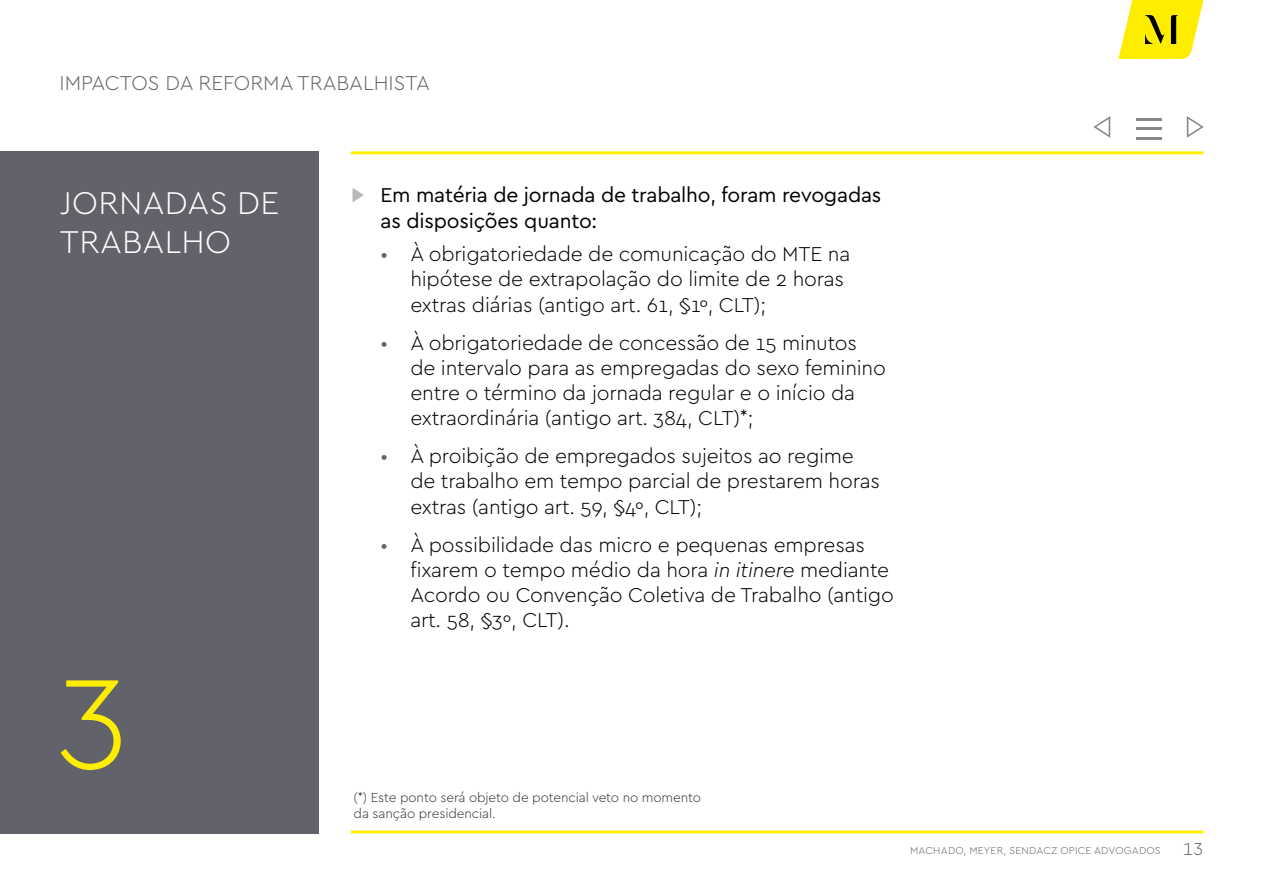
<style>
.page{position:relative;width:1263px;height:893px;background:#fff}
.page>*{position:absolute;margin:0;border:0;box-sizing:border-box;transform-origin:0 0}
.t1{font:300 135px "Cera";color:#ffed00}
.t2{font:300 33px/39.6px "Cera";letter-spacing:.01em;color:#fff}
.t3{font:300 21px/25.2px "Cera";letter-spacing:-.01em;color:#000}
.t4{font:21px/25.2px "Cera";letter-spacing:-.01em;color:#000}
.t5{font:300 21px "Cera";color:#62636a}
.t6{font:300 18px "Cera";color:#62636a}
.t7{font:300 13.5px/16.2px "Cera";letter-spacing:-.01em;color:#30343c}
.t8{font:300 10.5px "Cera";letter-spacing:.02em;color:#62636a}
.s1{color:#b8bab9}
.s2{color:#62636a}
.s3{font-style:italic}
</style>
<div class="page">
<div style="left:0;top:151px;width:319px;height:682px;background:#62636a"></div>
<hr style="left:351px;top:151px;width:852px;height:3px;background:#ffed00">
<hr style="left:351px;top:830px;width:852px;height:3px;background:#ffed00">
<svg style="left:1136px;top:118px;width:26px;height:22px"></svg>
<svg style="left:1186px;top:116px;width:18px;height:22px"></svg>
<svg style="left:1093px;top:116px;width:18px;height:22px"></svg>
<svg style="left:1118px;top:0;width:85px;height:59px"></svg>
<p class="t5" style="left:60px;top:69px;width:372px">IMPACTOS DA REFORMA TRABALHISTA</p>
<h2 class="t2" style="left:60px;top:181px;width:221px">JORNADAS DE<br>TRABALHO</h2>
<h1 class="t1" style="left:60px;top:617px;width:70px">3</h1>
<p class="t4" style="left:381px;top:182px;width:502px;text-indent:-30px"><span class="s1">▶</span> Em matéria de jornada de trabalho, foram revogadas as disposições quanto:</p>
<p class="t3" style="left:410px;top:241px;width:441px;text-indent:-30px"><span class="s2">•</span> À obrigatoriedade de comunicação do MTE na hipótese de extrapolação do limite de 2 horas extras diárias (antigo art. 61, §1º, CLT);</p>
<p class="t3" style="left:410px;top:329px;width:477px;text-indent:-30px"><span class="s2">•</span> À obrigatoriedade de concessão de 15 minutos de intervalo para as empregadas do sexo feminino entre o término da jornada regular e o início da extraordinária (antigo art. 384, CLT)*;</p>
<p class="t3" style="left:410px;top:443px;width:471px;text-indent:-30px"><span class="s2">•</span> À proibição de empregados sujeitos ao regime de trabalho em tempo parcial de prestarem horas extras (antigo art. 59, §4º, CLT);</p>
<p class="t3" style="left:410px;top:531px;width:485px;text-indent:-30px"><span class="s2">•</span> À possibilidade das micro e pequenas empresas fixarem o tempo médio da hora <span class="s3">in itinere</span> mediante Acordo ou Convenção Coletiva de Trabalho (antigo art. 58, §3º, CLT).</p>
<p class="t7" style="left:354px;top:789px;width:349px">(*) Este ponto será objeto de potencial veto no momento da sanção presidencial.</p>
<p class="t8" style="left:910px;top:843px;width:252px">MACHADO, MEYER, SENDACZ OPICE ADVOGADOS</p>
<p class="t6" style="left:1183px;top:837px;width:22px">13</p>
</div>
